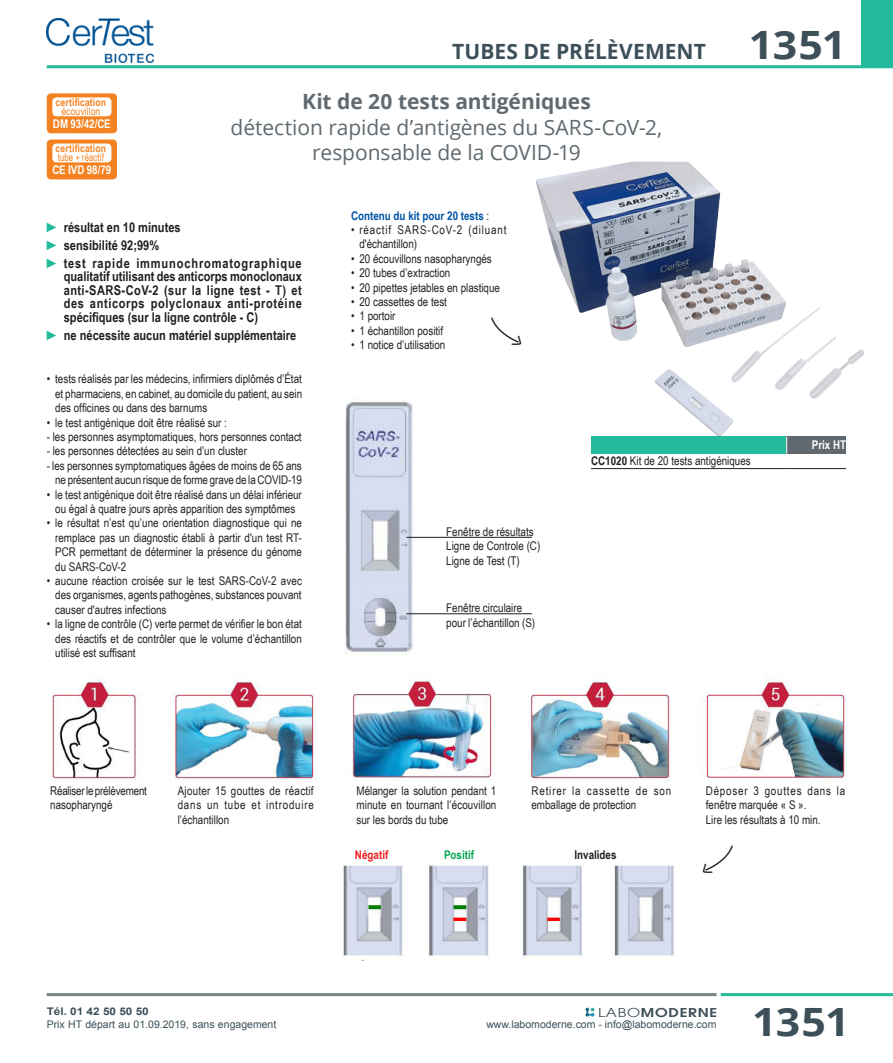
<style>
.page{position:relative;width:893px;height:1063px;background:#fff}
.page>*{position:absolute;margin:0;border:0;box-sizing:border-box;transform-origin:0 0}
.t1{font:40.05px "PW New Arrows";color:#231f20}
.t2{font:700 39px "Open Sans";color:#3d4f59;scale:1.1 1}
.t3{font:21px/25.5px "Open Sans";letter-spacing:-.005em;color:#5f696f;text-align:center}
.t4{font:700 21px "Open Sans";letter-spacing:-.005em;color:#5f696f}
.t5{font:700 21px "Open Sans";letter-spacing:.005em;color:#3d4f59}
.t6{font:700 13.5px/13.5px "Arial Narrow";color:#231f20;text-align:justify}
.t7{font:700 13.5px/17.7px "Arial Narrow";letter-spacing:.06em;color:#231f20}
.t8{font:12px/14.4px "Arial Narrow";color:#231f20;text-align:justify}
.t9{font:12px/14.4px "Arial Narrow";letter-spacing:.07em;color:#231f20}
.t10{font:700 12px "Arial Narrow";color:#fff}
.t11{font:700 12px "Arial Narrow";color:#0154a6}
.t12{font:600 12px "Avant Garde";letter-spacing:.05em;color:#3d4f59;scale:1.25 1}
.t13{font:700 12px "Arial Narrow";color:#231f20}
.t14{font:700 12px "Arial Narrow";color:#ee1d23}
.t15{font:700 12px "Arial Narrow";color:#00a54f}
.t16{font:10.5px "Arial";color:#3d4f59}
.t17{font:700 10.5px "Arial Narrow";letter-spacing:.015em;color:#f58220}
.t18{font:700 10.5px "Arial";color:#3d4f59;scale:1.12 1}
.t19{font:10.5px "Arial Narrow";letter-spacing:.005em;color:#f58220;scale:.92 1}
.t20{font:10.5px "Arial Narrow";letter-spacing:.005em;color:#f58220}
.s1{font-size:39px}
.s2{color:#24bb9d}
.s3{font-weight:400;color:#231f20}
.s4{font-weight:700}
.s5{font-weight:400}
</style>
<div class="page">
<hr style="left:721px;top:993px;width:172px;height:3px;background:#24bb9d">
<hr style="left:47px;top:993px;width:669px;height:3px;background:#778385">
<hr style="left:47px;top:65px;width:846px;height:3px;background:#24bb9d">
<div style="left:861px;top:0;width:32px;height:68px;background:#24bb9d"></div>
<svg style="left:586px;top:1008px;width:8px;height:9px"></svg>
<img style="left:535px;top:162px;width:330px;height:275px">
<div style="left:47px;top:93px;width:70px;height:40px;background:#f58220;border-radius:4px"></div>
<div style="left:52px;top:97px;width:59px;height:19px;background:#fff;border-radius:4px"></div>
<div style="left:47px;top:140px;width:70px;height:39px;background:#f58220;border-radius:4px"></div>
<div style="left:52px;top:144px;width:59px;height:18px;background:#fff;border-radius:4px"></div>
<div style="left:591px;top:437px;width:196px;height:17px;background:#24bb9d"></div>
<div style="left:787px;top:437px;width:59px;height:17px;background:#5f696f"></div>
<hr style="left:591px;top:468px;width:196px;height:1px;background:#231f20">
<hr style="left:787px;top:468px;width:59px;height:1px;background:#231f20">
<svg style="left:786px;top:437px;width:1px;height:17px"></svg>
<img style="left:47px;top:18px;width:106px;height:44px">
<img style="left:50px;top:680px;width:620px;height:101px">
<img style="left:700px;top:676px;width:147px;height:105px">
<img style="left:345px;top:400px;width:69px;height:252px">
<hr style="left:406px;top:537px;width:126px;height:1px;background:#231f20">
<hr style="left:406px;top:614px;width:126px;height:1px;background:#231f20">
<img style="left:343px;top:865px;width:331px;height:96px">
<p class="t17" style="left:56px;top:94px;width:52px">certification</p>
<p class="t20" style="left:61px;top:103px;width:40px">écouvillon</p>
<p class="t10" style="left:53px;top:115px;width:59px">DM 93/42/CE</p>
<p class="t17" style="left:56px;top:140px;width:52px">certification</p>
<p class="t19" style="left:58px;top:149px;width:52px">tube + réactif</p>
<p class="t10" style="left:52px;top:161px;width:61px">CE IVD 98/79</p>
<h3 class="t5" style="left:452px;top:37px;width:396px">TUBES DE PRÉLÈVEMENT <span class="s1">1351</span></h3>
<h3 class="t4" style="left:302px;top:87px;width:290px">Kit de 20 tests antigéniques</h3>
<h3 class="t3" style="left:231px;top:114px;width:433px">détection rapide d’antigènes du SARS-CoV-2, responsable de la COVID-19</h3>
<p class="t7" style="left:47px;top:218px;width:256px"><span class="s2">►</span> résultat en 10 minutes<br><span class="s2">►</span> sensibilité 92;99%<br><span class="s2">►</span> test rapide immunochromatographique</p>
<p class="t6" style="left:64px;top:269px;width:240px">qualitatif utilisant des anticorps monoclonaux anti-SARS-CoV-2 (sur la ligne test - T) et des anticorps polyclonaux anti-protéine spécifiques (sur la ligne contrôle - C)</p>
<p class="t6" style="left:47px;top:327px;width:251px"><span class="s2">►</span> ne nécessite aucun matériel supplémentaire</p>
<p class="t8" style="left:55px;top:371px;width:248px;text-indent:-8px">• tests réalisés par les médecins, infirmiers diplômés d’État et pharmaciens, en cabinet, au domicile du patient, au sein des officines ou dans des barnums</p>
<p class="t8" style="left:47px;top:415px;width:182px">• le test antigénique doit être réalisé sur :</p>
<p class="t8" style="left:47px;top:429px;width:256px">- les personnes asymptomatiques, hors personnes contact</p>
<p class="t8" style="left:47px;top:443px;width:202px">- les personnes détectées au sein d’un cluster</p>
<p class="t8" style="left:47px;top:458px;width:257px;text-align:right">- les personnes symptomatiques âgées de moins de 65 ans ne présentent aucun risque de forme grave de la COVID-19</p>
<p class="t8" style="left:47px;top:487px;width:257px;text-align:center">• le test antigénique doit être réalisé dans un délai inférieur ou égal à quatre jours après apparition des symptômes</p>
<p class="t8" style="left:55px;top:515px;width:248px;text-indent:-8px">• le résultat n’est qu’une orientation diagnostique qui ne remplace pas un diagnostic établi à partir d'un test RT-PCR permettant de déterminer la présence du génome du SARS-CoV-2</p>
<p class="t8" style="left:55px;top:573px;width:248px;text-indent:-8px">• aucune réaction croisée sur le test SARS-CoV-2 avec des organismes, agents pathogènes, substances pouvant causer d'autres infections</p>
<p class="t8" style="left:55px;top:616px;width:248px;text-indent:-8px">• la ligne de contrôle (C) verte permet de vérifier le bon état des réactifs et de contrôler que le volume d’échantillon utilisé est suffisant</p>
<p class="t11" style="left:351px;top:206px;width:140px">Contenu du kit pour 20 tests <span class="s3">:</span></p>
<p class="t9" style="left:359px;top:222px;width:149px;text-indent:-8px">• réactif SARS-CoV-2 (diluant d'échantillon)</p>
<p class="t8" style="left:351px;top:251px;width:142px">• 20 écouvillons nasopharyngés</p>
<p class="t8" style="left:351px;top:265px;width:101px">• 20 tubes d’extraction</p>
<p class="t8" style="left:351px;top:280px;width:151px">• 20 pipettes jetables en plastique</p>
<p class="t8" style="left:351px;top:294px;width:98px">• 20 cassettes de test</p>
<p class="t8" style="left:351px;top:309px;width:46px">• 1 portoir</p>
<p class="t8" style="left:351px;top:323px;width:94px">• 1 échantillon positif</p>
<p class="t8" style="left:351px;top:337px;width:96px">• 1 notice d’utilisation</p>
<p class="t8" style="left:446px;top:524px;width:96px;text-align:left">Fenêtre de résultats<br>Ligne de Controle (C)<br>Ligne de Test (T)</p>
<p class="t8" style="left:446px;top:600px;width:90px">Fenêtre circulaire pour l’échantillon (S)</p>
<p class="t8" style="left:591px;top:453px;width:161px"><span class="s4">CC1020</span> Kit de 20 tests antigéniques</p>
<p class="t10" style="left:812px;top:436px;width:36px">Prix HT</p>
<p class="t8" style="left:178px;top:783px;width:138px">Ajouter 15 gouttes de réactif dans un tube et introduire l’échantillon</p>
<p class="t8" style="left:50px;top:783px;width:98px">Réaliser le prélèvement nasopharyngé</p>
<p class="t8" style="left:356px;top:783px;width:141px">Mélanger la solution pendant 1 minute en tournant l’écouvillon sur les bords du tube</p>
<p class="t8" style="left:706px;top:783px;width:141px;text-align:left">Déposer 3 gouttes dans la fenêtre marquée « S ».<br>Lire les résultats à 10 min.</p>
<p class="t8" style="left:531px;top:783px;width:142px">Retirer la cassette de son emballage de protection</p>
<p class="t14" style="left:355px;top:846px;width:35px">Négatif</p>
<p class="t15" style="left:444px;top:846px;width:32px">Positif</p>
<p class="t13" style="left:574px;top:846px;width:44px">Invalides</p>
<h1 class="t1" style="left:734px;top:881px;width:36px;rotate:-180deg">A</h1>
<p class="t12" style="left:598px;top:1004px;width:97px"><span class="s5">LABO</span>MODERNE</p>
<p class="t18" style="left:47px;top:1005px;width:93px">Tél. 01 42 50 50 50</p>
<p class="t16" style="left:47px;top:1017px;width:231px">Prix HT départ au 01.09.2019, sans engagement</p>
<p class="t16" style="left:486px;top:1018px;width:232px">www.labomoderne.com - info@labomoderne.com</p>
<h2 class="t2" style="left:752px;top:994px;width:90px">1351</h2>
</div>
